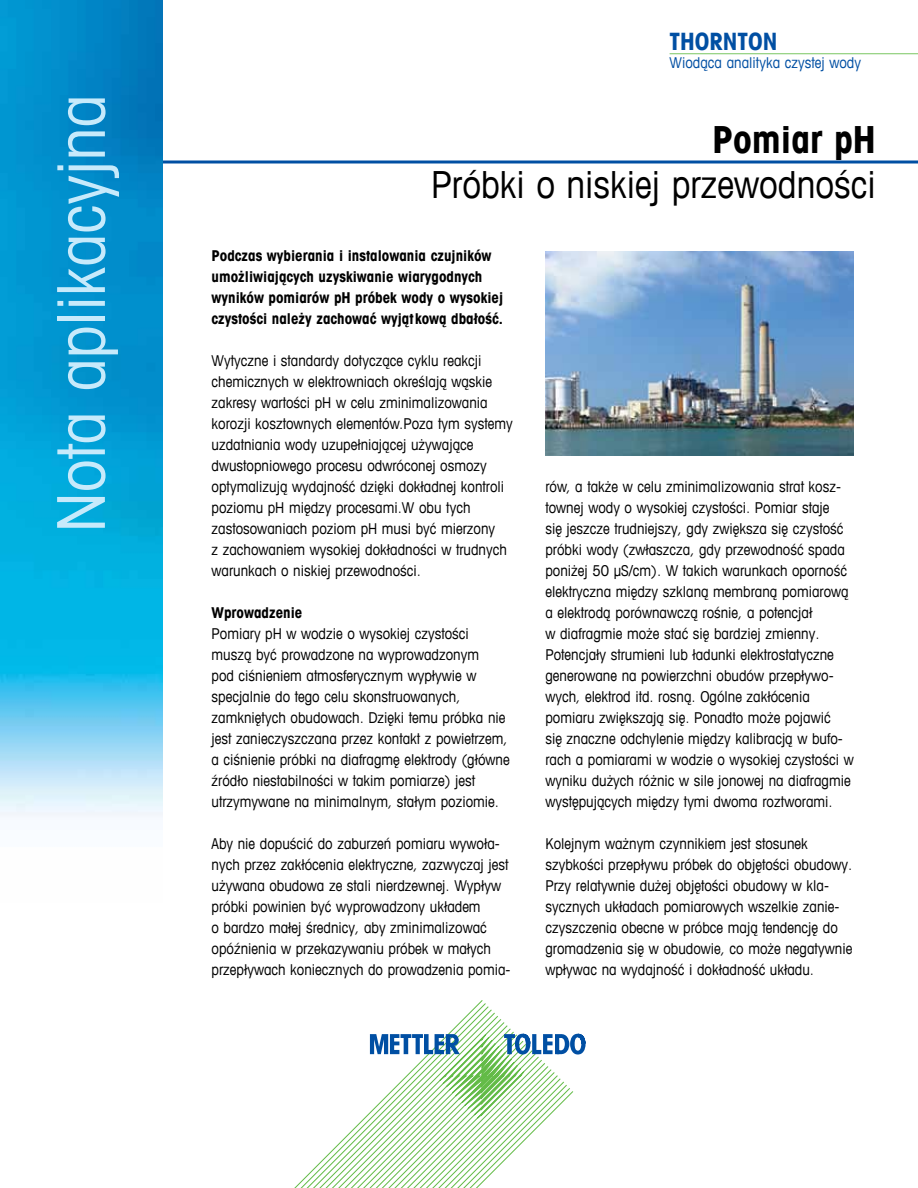
<style>
.page{position:relative;width:918px;height:1188px;background:#fff}
.page>*{position:absolute;margin:0;border:0;box-sizing:border-box;transform-origin:0 0}
.t1{font:condensed 66px "Avant Garde Com";color:#c7eafb}
.t2{font:condensed 37.5px "Avant Garde Com";color:#000}
.t3{font:700 condensed 37.5px "Avant Garde Com";color:#000}
.t4{font:700 condensed 24px "Avant Garde Com";color:#004fa3}
.t5{font:condensed 15px/21px "Avant Garde Com";color:#000}
.t6{font:700 condensed 15px/21px "Avant Garde Com";color:#000}
.t7{font:condensed 15px "Avant Garde Com";color:#004fa3}
</style>
<div class="page">
<svg style="left:162px;top:160px;width:756px;height:4px;background:#3f7ab9"></svg>
<img style="left:0;top:0;width:162px;height:817px">
<svg style="left:294px;top:1000px;width:252px;height:188px"></svg>
<svg style="left:370px;top:1034px;width:216px;height:85px"></svg>
<hr style="left:670px;top:53px;width:248px;height:1px;background:#7ac662">
<img style="left:545px;top:252px;width:309px;height:203px">
<h1 class="t1" style="left:40px;top:533px;width:440px;rotate:-90deg">Nota aplikacyjna</h1>
<h3 class="t4" style="left:670px;top:26px;width:109px">THORNTON</h3>
<p class="t7" style="left:670px;top:53px;width:193px">Wiodąca analityka czystej wody</p>
<h2 class="t3" style="left:712px;top:116px;width:165px">Pomiar pH</h2>
<h2 class="t2" style="left:431px;top:162px;width:446px">Próbki o niskiej przewodności</h2>
<p class="t6" style="left:212px;top:245px;width:293px">Podczas wybierania i instalowania czujników umożliwiających uzyskiwanie wiarygodnych wyników pomiarów pH próbek wody o wysokiej czystości należy zachować wyjątkową dbałość.</p>
<p class="t5" style="left:212px;top:350px;width:303px">Wytyczne i standardy dotyczące cyklu reakcji chemicznych w elektrowniach określają wąskie zakresy wartości pH w celu zminimalizowania korozji kosztownych elementów.Poza tym systemy uzdatniania wody uzupełniającej używające dwustopniowego procesu odwróconej osmozy optymalizują wydajność dzięki dokładnej kontroli poziomu pH między procesami.W obu tych zastosowaniach poziom pH musi być mierzony<br>z zachowaniem wysokiej dokładności w trudnych warunkach o niskiej przewodności.</p>
<p class="t6" style="left:212px;top:602px;width:92px">Wprowadzenie</p>
<p class="t5" style="left:212px;top:623px;width:300px">Pomiary pH w wodzie o wysokiej czystości muszą być prowadzone na wyprowadzonym<br>pod ciśnieniem atmosferycznym wypływie w specjalnie do tego celu skonstruowanych, zamkniętych obudowach. Dzięki temu próbka nie jest zanieczyszczana przez kontakt z powietrzem, a ciśnienie próbki na diafragmę elektrody (główne źródło niestabilności w takim pomiarze) jest utrzymywane na minimalnym, stałym poziomie.</p>
<p class="t5" style="left:212px;top:833px;width:301px">Aby nie dopuścić do zaburzeń pomiaru wywoła&shy;nych przez zakłócenia elektryczne, zazwyczaj jest używana obudowa ze stali nierdzewnej. Wypływ próbki powinien być wyprowadzony układem<br>o bardzo małej średnicy, aby zminimalizować opóźnienia w przekazywaniu próbek w małych przepływach koniecznych do prowadzenia pomia-</p>
<p class="t5" style="left:545px;top:476px;width:310px">rów, a także w celu zminimalizowania strat kosz&shy;townej wody o wysokiej czystości. Pomiar staje<br>się jeszcze trudniejszy, gdy zwiększa się czystość próbki wody (zwłaszcza, gdy przewodność spada poniżej 50 µS/cm). W takich warunkach oporność elektryczna między szklaną membraną pomiarową a elektrodą porównawczą rośnie, a potencjał<br>w diafragmie może stać się bardziej zmienny.<br>Potencjały strumieni lub ładunki elektrostatyczne generowane na powierzchni obudów przepływo&shy;wych, elektrod itd. rosną. Ogólne zakłócenia pomiaru zwiększają się. Ponadto może pojawić<br>się znaczne odchylenie między kalibracją w bufo&shy;rach a pomiarami w wodzie o wysokiej czystości w wyniku dużych różnic w sile jonowej na diafragmie występujących między tymi dwoma roztworami.</p>
<p class="t5" style="left:545px;top:833px;width:309px">Kolejnym ważnym czynnikiem jest stosunek szybkości przepływu próbek do objętości obudowy.<br>Przy relatywnie dużej objętości obudowy w kla&shy;sycznych układach pomiarowych wszelkie zanie&shy;czyszczenia obecne w próbce mają tendencję do gromadzenia się w obudowie, co może negatywnie wpływac na wydajność i dokładność układu.</p>
</div>
